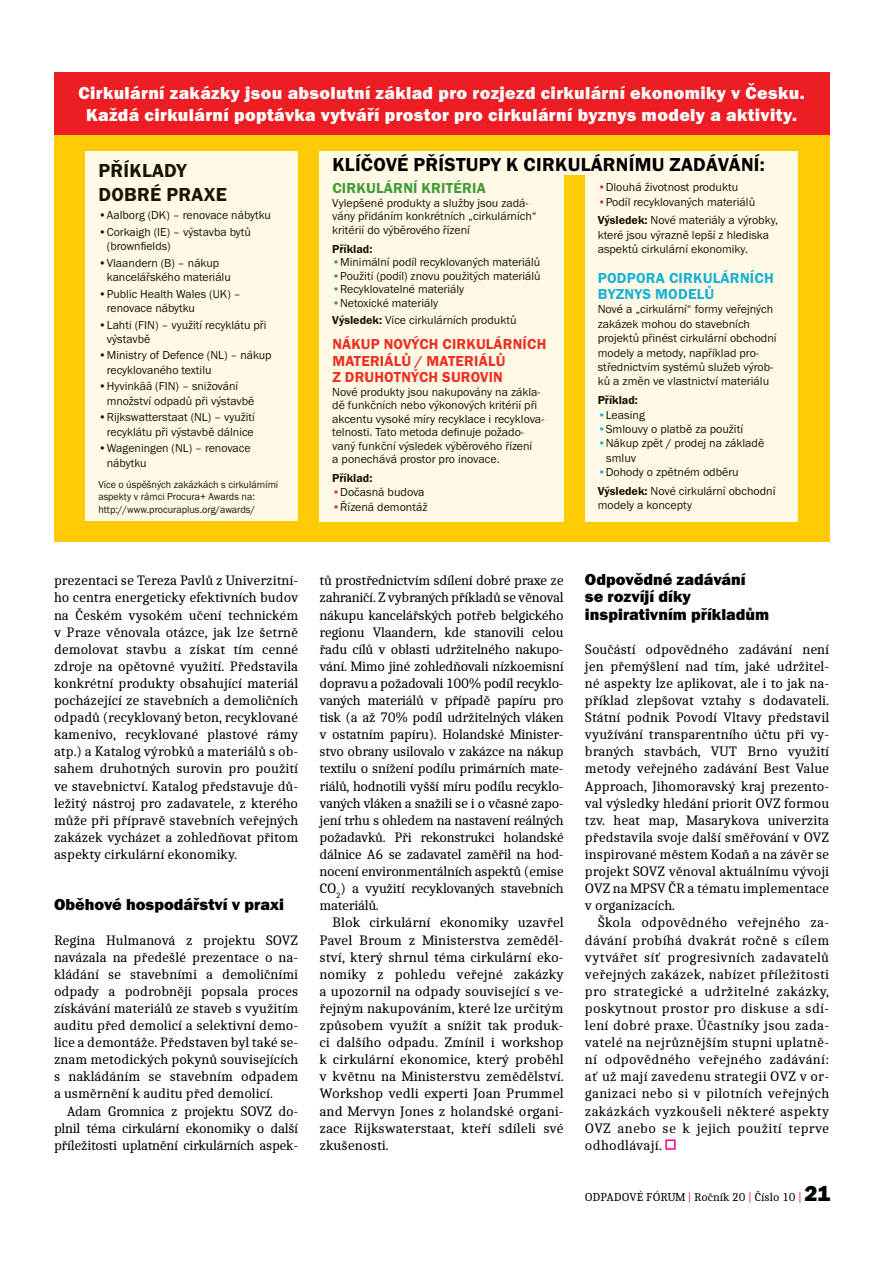
<style>
.page{position:relative;width:893px;height:1263px;background:#fff}
.page>*{position:absolute;margin:0;border:0;box-sizing:border-box;transform-origin:0 0}
.t1{font:19.5px/23.4px "Franklin Got Itc TOT Dem";letter-spacing:.015em;color:#000}
.t2{font:18px/21.6px "Franklin Got Itc TOT Hea";letter-spacing:.02em;color:#fff;text-align:center}
.t3{font:16.5px/17.1px "Franklin Got Itc TOT Hea";color:#000}
.t4{font:15px/16.5px "Franklin Got Itc TOT Dem";letter-spacing:.015em;color:#ed1d24}
.t5{font:15px/16.5px "Franklin Got Itc TOT Dem";letter-spacing:.015em;color:#00aeef}
.t6{font:15px "Franklin Got Itc TOT Dem";letter-spacing:.015em;color:#2c973e}
.t7{font:14.25px/17.1px "Caladea";color:#000;text-align:justify}
.t8{font:12px/14.4px "Franklin Got Itc TOT Boo";color:#000}
.t9{font:12px "Caladea";color:#000}
.t10{font:12px "Franklin Got Itc TOT Dem";color:#000}
.t11{font:10.5px/12.6px "Franklin Got Itc TOT Boo";color:#000;scale:.96 1}
.s1{color:#2c973e}
.s2{font-family:"Franklin Got Itc TOT Dem"}
.s3{color:#ed1d24}
.s4{color:#00aeef}
.s5{color:#ec008c}
.s6{font-family:"Franklin Gothic";font-weight:800;font-size:22.5px}
</style>
<div class="page">
<div style="left:665px;top:1139px;width:11px;height:11px;border:2px solid #ec008c"></div>
<div style="left:54px;top:72px;width:775px;height:470px;background:#ffcb05"></div>
<div style="left:86px;top:151px;width:212px;height:370px;background:#fff9e5"></div>
<div style="left:585px;top:175px;width:213px;height:346px;background:#fff9e5"></div>
<div style="left:319px;top:175px;width:245px;height:346px;background:#fff9e5"></div>
<div style="left:319px;top:151px;width:479px;height:24px;background:#fff9e5"></div>
<div style="left:54px;top:72px;width:775px;height:63px;background:#ed1d24"></div>
<p class="t2" style="left:79px;top:83px;width:728px">Cirkulární zakázky jsou absolutní základ pro rozjezd cirkulární ekonomiky v Česku.<br>Každá cirkulární poptávka vytváří prostor pro cirkulární byznys modely a aktivity.</p>
<h1 class="t1" style="left:98px;top:159px;width:130px">PŘÍKLADY<br>DOBRÉ PRAXE</h1>
<p class="t8" style="left:98px;top:208px;width:174px">•Aalborg (DK) – renovace nábytku</p>
<p class="t8" style="left:107px;top:225px;width:146px;text-indent:-9px">•Corkaigh (IE) – výstavba bytů (brownfields)</p>
<p class="t8" style="left:107px;top:256px;width:125px;text-indent:-9px">•Vlaandern (B) – nákup kancelářského materiálu</p>
<p class="t8" style="left:107px;top:287px;width:135px;text-indent:-9px">•Public Health Wales (UK) – renovace nábytku</p>
<p class="t8" style="left:107px;top:317px;width:161px;text-indent:-9px">•Lahti (FIN) – využití recyklátu při výstavbě</p>
<p class="t8" style="left:107px;top:348px;width:166px;text-indent:-9px">•Ministry of Defence (NL) – nákup recyklovaného textilu</p>
<p class="t8" style="left:107px;top:379px;width:149px;text-indent:-9px">•Hyvinkää (FIN) – snižování množství odpadů při výstavbě</p>
<p class="t8" style="left:98px;top:410px;width:158px;text-align:right">•Rijkswatterstaat (NL) – využití recyklátu při výstavbě dálnice</p>
<p class="t8" style="left:107px;top:441px;width:145px;text-indent:-9px">•Wageningen (NL) – renovace nábytku</p>
<p class="t11" style="left:98px;top:478px;width:189px">Více o úspěšných zakázkách s cirkulárními aspekty v rámci Procura+ Awards na: http://www.procuraplus.org/awards/</p>
<h1 class="t1" style="left:332px;top:153px;width:434px">KLÍČOVÉ PŘÍSTUPY K CIRKULÁRNÍMU ZADÁVÁNÍ:</h1>
<p class="t6" style="left:332px;top:180px;width:155px">CIRKULÁRNÍ KRITÉRIA</p>
<p class="t8" style="left:332px;top:196px;width:206px;line-height:13.5px">Vylepšené produkty a služby jsou zadá&shy;vány přidáním konkrétních „cirkulárních“ kritérií do výběrového řízení</p>
<p class="t10" style="left:332px;top:242px;width:42px">Příklad:</p>
<p class="t8" style="left:332px;top:255px;width:209px"><span class="s1">•</span>Minimální podíl recyklovaných materiálů</p>
<p class="t8" style="left:332px;top:269px;width:210px"><span class="s1">•</span>Použití (podíl) znovu použitých materiálů</p>
<p class="t8" style="left:332px;top:282px;width:133px"><span class="s1">•</span>Recyklovatelné materiály</p>
<p class="t8" style="left:332px;top:294px;width:186px;line-height:17.7px"><span class="s1">•</span>Netoxické materiály<br><span class="s2">Výsledek:</span> Více cirkulárních produktů</p>
<p class="t4" style="left:332px;top:336px;width:215px">NÁKUP NOVÝCH CIRKULÁRNÍCH<br>MATERIÁLŮ / MATERIÁLŮ<br>Z DRUHOTNÝCH SUROVIN</p>
<p class="t8" style="left:332px;top:385px;width:214px;line-height:13.5px">Nové produkty jsou nakupovány na zákla&shy;dě funkčních nebo výkonových kritérií při akcentu vysoké míry recyklace i recyklova&shy;telnosti. Tato metoda definuje požado&shy;vaný funkční výsledek výběrového řízení<br>a ponechává prostor pro inovace.</p>
<p class="t10" style="left:332px;top:471px;width:42px">Příklad:</p>
<p class="t8" style="left:332px;top:485px;width:94px"><span class="s3">•</span>Dočasná budova</p>
<p class="t8" style="left:332px;top:500px;width:97px"><span class="s3">•</span>Řízená demontáž</p>
<p class="t8" style="left:598px;top:180px;width:142px"><span class="s3">•</span>Dlouhá životnost produktu</p>
<p class="t8" style="left:598px;top:193px;width:182px;line-height:18.6px"><span class="s3">•</span>Podíl recyklovaných materiálů<br><span class="s2">Výsledek:</span> Nové materiály a výrobky,</p>
<p class="t8" style="left:598px;top:228px;width:173px">které jsou výrazně lepší z hlediska aspektů cirkulární ekonomiky.</p>
<p class="t5" style="left:598px;top:269px;width:177px">PODPORA CIRKULÁRNÍCH<br>BYZNYS MODELŮ</p>
<p class="t8" style="left:598px;top:302px;width:180px">Nové a „cirkulární“ formy veřejných zakázek mohou do stavebních projektů přinést cirkulární obchodní modely a metody, například pro&shy;střednictvím systémů služeb výrob&shy;ků a změn ve vlastnictví materiálu</p>
<p class="t10" style="left:598px;top:393px;width:42px">Příklad:</p>
<p class="t8" style="left:598px;top:407px;width:49px"><span class="s4">•</span>Leasing</p>
<p class="t8" style="left:598px;top:422px;width:147px"><span class="s4">•</span>Smlouvy o platbě za použití</p>
<p class="t8" style="left:606px;top:436px;width:160px;text-indent:-9px"><span class="s4">•</span>Nákup zpět / prodej na základě smluv</p>
<p class="t8" style="left:598px;top:463px;width:179px;line-height:18.6px"><span class="s4">•</span>Dohody o zpětném odběru<br><span class="s2">Výsledek:</span> Nové cirkulární obchodní</p>
<p class="t8" style="left:598px;top:498px;width:96px">modely a koncepty</p>
<p class="t7" style="left:54px;top:572px;width:246px">prezentaci se Tereza Pavlů z Univerzitní&shy;ho centra energeticky efektivních budov na Českém vysokém učení technickém v Praze věnovala otázce, jak lze šetrně demolovat stavbu a získat tím cenné zdroje na opětovné využití. Představila konkrétní produkty obsahující materiál pocházející ze stavebních a demoličních odpadů (recyklovaný beton, recyklované kamenivo, recyklované plastové rámy atp.) a Katalog výrobků a materiálů s ob&shy;sahem druhotných surovin pro použití ve stavebnictví. Katalog představuje dů&shy;ležitý nástroj pro zadavatele, z kterého může při přípravě stavebních veřejných zakázek vycházet a zohledňovat přitom aspekty cirkulární ekonomiky.</p>
<p class="t3" style="left:54px;top:896px;width:232px">Oběhové hospodářství v praxi</p>
<p class="t7" style="left:54px;top:931px;width:246px">Regina Hulmanová z projektu SOVZ navázala na předešlé prezentace o na&shy;kládání se stavebními a demoličními odpady a podrobněji popsala proces získávání materiálů ze staveb s využitím auditu před demolicí a selektivní demo&shy;lice a demontáže. Představen byl také se&shy;znam metodických pokynů souvisejících s nakládáním se stavebním odpadem a usměrnění k auditu před demolicí.</p>
<p class="t7" style="left:54px;top:1102px;width:246px;text-indent:13px">Adam Gromnica z projektu SOVZ do&shy;plnil téma cirkulární ekonomiky o další příležitosti uplatnění cirkulárních aspek-</p>
<p class="t7" style="left:319px;top:572px;width:246px">tů prostřednictvím sdílení dobré praxe ze zahraničí. Z vybraných příkladů se věnoval nákupu kancelářských potřeb belgického regionu Vlaandern, kde stanovili celou řadu cílů v oblasti udržitelného nakupo&shy;vání. Mimo jiné zohledňovali nízkoemisní dopravu a požadovali 100% podíl recyklo&shy;vaných materiálů v případě papíru pro tisk (a až 70% podíl udržitelných vláken v ostatním papíru). Holandské Minister&shy;stvo obrany usilovalo v zakázce na nákup textilu o snížení podílu primárních mate&shy;riálů, hodnotili vyšší míru podílu recyklo&shy;vaných vláken a snažili se i o včasné zapo&shy;jení trhu s ohledem na nastavení reálných požadavků. Při rekonstrukci holandské dálnice A6 se zadavatel zaměřil na hod&shy;nocení environmentálních aspektů (emise CO<sub>2</sub>) a využití recyklovaných stavebních materiálů.</p>
<p class="t7" style="left:319px;top:914px;width:246px;text-indent:13px">Blok cirkulární ekonomiky uzavřel Pavel Broum z Ministerstva zeměděl&shy;ství, který shrnul téma cirkulární eko&shy;nomiky z pohledu veřejné zakázky a upozornil na odpady související s ve&shy;řejným nakupováním, které lze určitým způsobem využít a snížit tak produk&shy;ci dalšího odpadu. Zmínil i workshop k cirkulární ekonomice, který proběhl v květnu na Ministerstvu zemědělství.<br>Workshop vedli experti Joan Prummel and Mervyn Jones z holandské organi&shy;zace Rijkswaterstaat, kteří sdíleli své zkušenosti.</p>
<p class="t3" style="left:585px;top:571px;width:186px">Odpovědné zadávání<br>se rozvíjí díky inspirativním příkladům</p>
<p class="t7" style="left:585px;top:640px;width:246px">Součástí odpovědného zadávání není jen přemýšlení nad tím, jaké udržitel&shy;né aspekty lze aplikovat, ale i to jak na&shy;příklad zlepšovat vztahy s dodavateli.<br>Státní podnik Povodí Vltavy představil využívání transparentního účtu při vy&shy;braných stavbách, VUT Brno využití metody veřejného zadávání Best Value Approach, Jihomoravský kraj prezento&shy;val výsledky hledání priorit OVZ formou tzv. heat map, Masarykova univerzita představila svoje další směřování v OVZ inspirované městem Kodaň a na závěr se projekt SOVZ věnoval aktuálnímu vývoji OVZ na MPSV ČR a tématu implementace v organizacích.</p>
<p class="t7" style="left:585px;top:914px;width:246px;text-indent:13px">Škola odpovědného veřejného za&shy;dávání probíhá dvakrát ročně s cílem vytvářet síť progresivních zadavatelů veřejných zakázek, nabízet příležitosti pro strategické a udržitelné zakázky, poskytnout prostor pro diskuse a sdí&shy;lení dobré praxe. Účastníky jsou zada&shy;vatelé na nejrůznějším stupni uplatně&shy;ní odpovědného veřejného zadávání: ať už mají zavedenu strategii OVZ v or&shy;ganizaci nebo si v pilotních veřejných zakázkách vyzkoušeli některé aspekty OVZ anebo se k jejich použití teprve odhodlávají.</p>
<p class="t9" style="left:585px;top:1190px;width:247px">ODPADOVÉ FÓRUM <span class="s5">|</span> Ročník 20 <span class="s5">|</span> Číslo 10 <span class="s5">|</span> <span class="s6">21</span></p>
</div>
